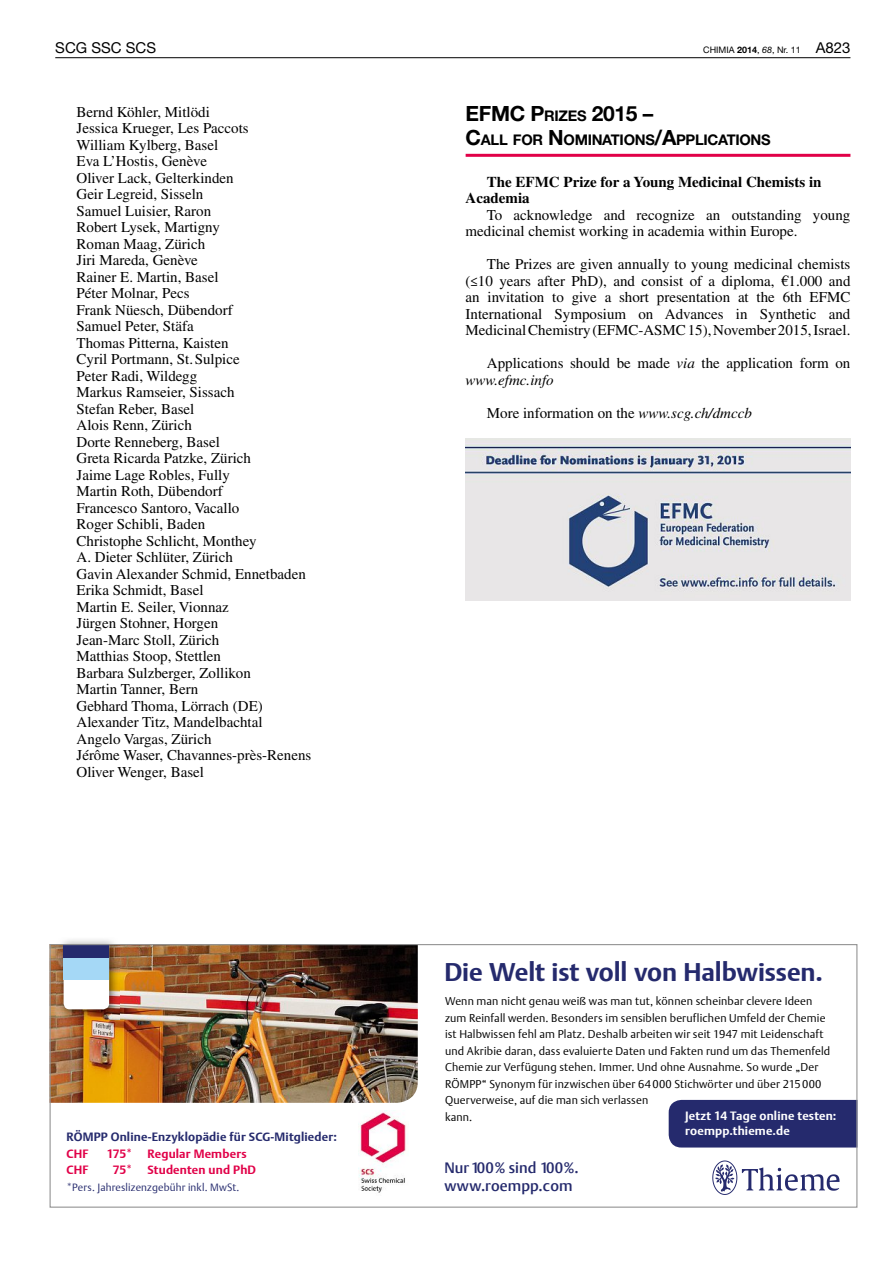
<style>
.page{position:relative;width:893px;height:1263px;background:#fff}
.page>*{position:absolute;margin:0;border:0;box-sizing:border-box;transform-origin:0 0}
.t1{font:700 25.5px "Thieme Argo 2008";letter-spacing:-.005em;color:#252a6d}
.t2{font:700 21px "Helvetica Neue LT Std";letter-spacing:-.015em;color:#000}
.t3{font:15px/16.5px "Times LT Std";color:#000}
.t4{font:700 15px/16.5px "Times LT Std";color:#000}
.t5{font:500 15px/18px "Thieme Argo 2008";letter-spacing:.005em;color:#252a6d}
.t6{font:15px "Helvetica Neue LT Std";color:#000}
.t7{font:700 14.7px "Helvetica Neue LT Std";letter-spacing:-.02em;color:#000}
.t8{font:700 12px "Thieme Argo 2008";letter-spacing:.015em;color:#252a6d}
.t9{font:700 12px "Thieme Argo 2008";letter-spacing:.015em;color:#e10048}
.t10{font:700 12px/15px "Thieme Argo 2008";letter-spacing:.015em;color:#fff}
.t11{font:300 11.25px/16.5px "Thieme Argo 2008";letter-spacing:.015em;color:#000}
.t12{font:300 10.5px "Thieme Argo 2008";letter-spacing:.015em;color:#252a6d}
.t13{font:9px "Helvetica Neue LT Std";color:#000}
.s1{font-weight:700}
.s2{font-style:italic}
.s3{font-size:15px}
.s4{font-size:14.7px}
.s5{font-size:21px}
</style>
<div class="page">
<hr style="left:55px;top:57px;width:795px;height:1px;background:#000">
<hr style="left:466px;top:154px;width:384px;height:3px;background:#e10048">
<img style="left:712px;top:1160px;width:128px;height:35px">
<img style="left:52px;top:946px;width:366px;height:157px">
<img style="left:358px;top:1110px;width:48px;height:83px">
<img style="left:57px;top:940px;width:62px;height:79px">
<svg style="left:64px;top:980px;width:45px;height:29px"></svg>
<div style="left:64px;top:944px;width:45px;height:14px;background:#252a6d"></div>
<div style="left:64px;top:958px;width:45px;height:22px;background:#a5d8f6"></div>
<div style="left:669px;top:1100px;width:186px;height:47px;background:#252a6d"></div>
<div style="left:50px;top:944px;width:807px;height:264px;border:1px solid #949494"></div>
<img style="left:466px;top:438px;width:384px;height:163px">
<p class="t6" style="left:55px;top:39px;width:102px">SCG SSC SCS</p>
<p class="t13" style="left:703px;top:47px;width:149px">CHIMIA <span class="s1">2014</span>, <span class="s2">68</span>, Nr. 11 <span class="s3">A823</span></p>
<p class="t3" style="left:76px;top:105px;width:236px">Bernd Köhler, Mitlödi<br>Jessica Krueger, Les Paccots<br>William Kylberg, Basel<br>Eva L’Hostis, Genève<br>Oliver Lack, Gelterkinden<br>Geir Legreid, Sisseln<br>Samuel Luisier, Raron<br>Robert Lysek, Martigny<br>Roman Maag, Zürich<br>Jiri Mareda, Genève<br>Rainer E. Martin, Basel<br>Péter Molnar, Pecs<br>Frank Nüesch, Dübendorf<br>Samuel Peter, Stäfa<br>Thomas Pitterna, Kaisten<br>Cyril Portmann, St.Sulpice<br>Peter Radi, Wildegg<br>Markus Ramseier, Sissach<br>Stefan Reber, Basel<br>Alois Renn, Zürich<br>Dorte Renneberg, Basel<br>Greta Ricarda Patzke, Zürich<br>Jaime Lage Robles, Fully<br>Martin Roth, Dübendorf<br>Francesco Santoro, Vacallo<br>Roger Schibli, Baden<br>Christophe Schlicht, Monthey<br>A. Dieter Schlüter, Zürich<br>Gavin Alexander Schmid, Ennetbaden<br>Erika Schmidt, Basel<br>Martin E. Seiler, Vionnaz<br>Jürgen Stohner, Horgen<br>Jean-Marc Stoll, Zürich<br>Matthias Stoop, Stettlen<br>Barbara Sulzberger, Zollikon<br>Martin Tanner, Bern<br>Gebhard Thoma, Lörrach (DE)<br>Alexander Titz, Mandelbachtal<br>Angelo Vargas, Zürich<br>Jérôme Waser, Chavannes-près-Renens<br>Oliver Wenger, Basel</p>
<h2 class="t2" style="left:466px;top:101px;width:189px">EFMC P<span class="s4">RIZES</span> 2015 –</h2>
<p class="t7" style="left:466px;top:131px;width:307px"><span class="s5">C</span>ALL FOR <span class="s5">N</span>OMINATIONS<span class="s5">/A</span>PPLICATIONS</p>
<p class="t4" style="left:466px;top:173px;width:357px;text-indent:21px">The EFMC Prize for a Young Medicinal Chemists in<br>Academia</p>
<p class="t3" style="left:466px;top:208px;width:386px;text-indent:21px">To acknowledge and recognize an outstanding young medicinal chemist working in academia within Europe.</p>
<p class="t3" style="left:466px;top:258px;width:386px;text-align:justify;text-indent:21px">The Prizes are given annually to young medicinal chemists (≤10 years after PhD), and consist of a diploma, €1.000 and an invitation to give a short presentation at the 6th EFMC International Symposium on Advances in Synthetic and MedicinalChemistry(EFMC-ASMC15),November2015,Israel.</p>
<p class="t3" style="left:466px;top:357px;width:386px;text-indent:21px">Applications should be made <span class="s2">via</span> the application form on <span class="s2">www.efmc.info</span></p>
<p class="t3" style="left:487px;top:406px;width:267px">More information on the <span class="s2">www.scg.ch/dmccb</span></p>
<p class="t8" style="left:67px;top:1130px;width:272px">RÖMPP Online-Enzyklopädie für SCG-Mitglieder:</p>
<p class="t9" style="left:67px;top:1147px;width:24px">CHF</p>
<p class="t9" style="left:107px;top:1147px;width:27px">175*</p>
<p class="t9" style="left:148px;top:1147px;width:101px">Regular Members</p>
<p class="t9" style="left:67px;top:1163px;width:24px">CHF</p>
<p class="t9" style="left:113px;top:1163px;width:21px">75*</p>
<p class="t9" style="left:148px;top:1163px;width:110px">Studenten und PhD</p>
<p class="t12" style="left:67px;top:1181px;width:174px">*Pers. Jahreslizenzgebühr inkl. MwSt.</p>
<h1 class="t1" style="left:444px;top:957px;width:380px">Die Welt ist voll von Halbwissen.</h1>
<p class="t11" style="left:445px;top:993px;width:387px">Wenn man nicht genau weiß was man tut, können scheinbar clevere Ideen zum Reinfall werden. Besonders im sensiblen beruflichen Umfeld der Chemie ist Halbwissen fehl am Platz. Deshalb arbeiten wir seit 1947 mit Leidenschaft und Akribie daran, dass evaluierte Daten und Fakten rund um das Themenfeld Chemie zur Verfügung stehen. Immer. Und ohne Ausnahme. So wurde „Der RÖMPP“ Synonym für inzwischen über 64000 Stichwörter und über 215000<br>Querverweise, auf die man sich verlassen<br>kann.</p>
<p class="t10" style="left:685px;top:1108px;width:153px">Jetzt 14 Tage online testen: roempp.thieme.de</p>
<p class="t5" style="left:444px;top:1158px;width:136px">Nur100% sind 100%. www.roempp.com</p>
</div>
